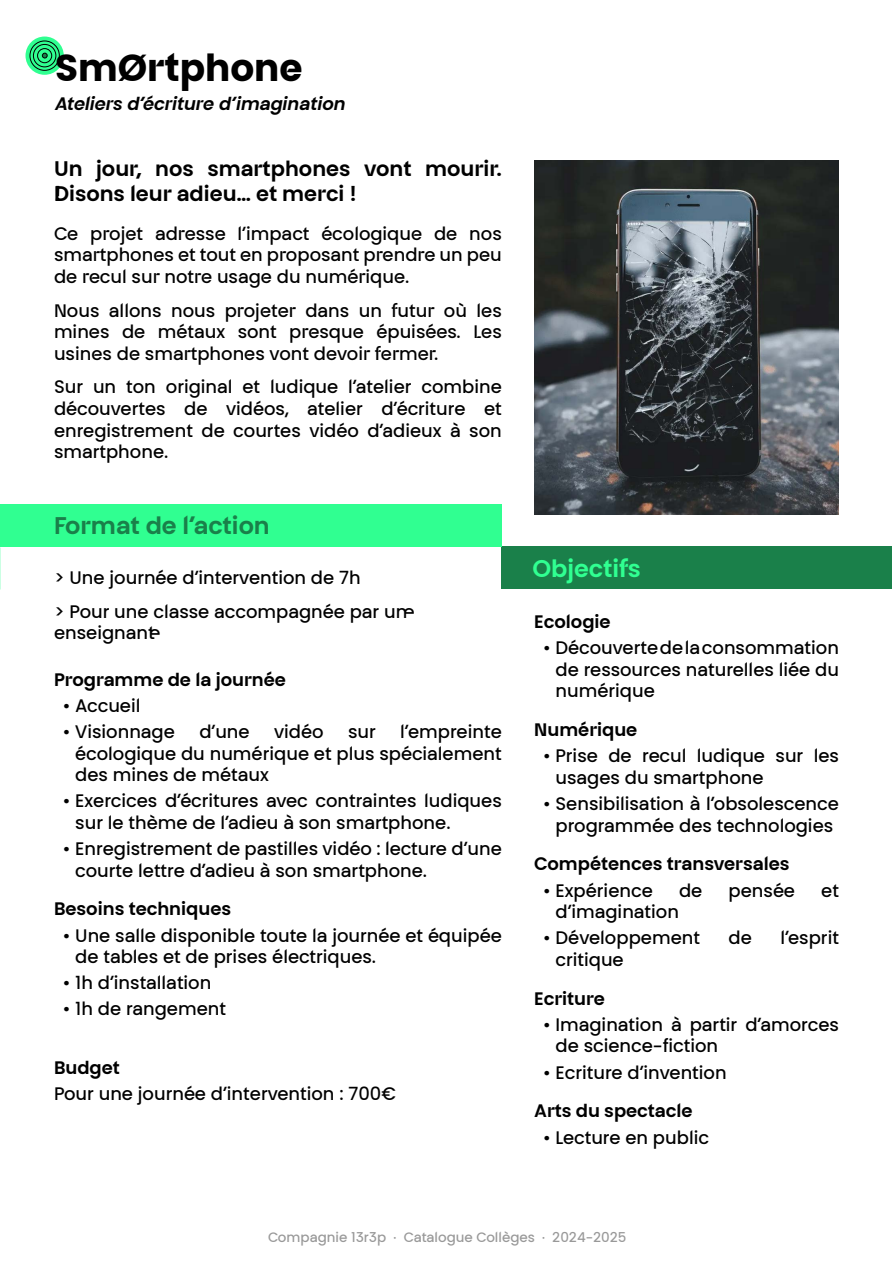
<style>
.page{position:relative;width:893px;height:1263px;background:#fff}
.page>*{position:absolute;margin:0;border:0;box-sizing:border-box;transform-origin:0 0}
.t1{font:700 37.5px "BBB Poppins TN Display";color:#000}
.t2{font:600 24px "BBB Poppins TN Display";color:#1a804a}
.t3{font:600 24px "BBB Poppins TN Display";color:#30ff91}
.t4{font:600 21px/25.2px "BBB Poppins TN Text";color:#000}
.t5{font:18px/21.6px "BBB Poppins TN Text";color:#000}
.t6{font:600 18px "BBB Poppins TN Display";color:#000}
.t7{font:italic 600 18px "BBB Poppins TN Display";color:#000}
.t8{font:13.5px "BBB Poppins TN Text";color:#999}
</style>
<div class="page">
<div style="left:502px;top:547px;width:390px;height:42px;background:#1a804a"></div>
<div style="left:0;top:504px;width:502px;height:43px;background:#30ff91"></div>
<svg style="left:26px;top:37px;width:38px;height:38px"></svg>
<svg style="left:30px;top:41px;width:29px;height:29px"></svg>
<div style="left:30px;top:41px;width:30px;height:30px;border:1px solid #000;border-radius:50%"></div>
<svg style="left:33px;top:44px;width:23px;height:23px"></svg>
<div style="left:33px;top:44px;width:23px;height:23px;border:1px solid #000;border-radius:50%"></div>
<div style="left:38px;top:49px;width:14px;height:14px;background:#30ff91;border-radius:50%"></div>
<div style="left:37px;top:48px;width:15px;height:15px;border:1px solid #000;border-radius:50%"></div>
<svg style="left:42px;top:53px;width:6px;height:6px"></svg>
<img style="left:534px;top:160px;width:305px;height:355px">
<h1 class="t1" style="left:55px;top:42px;width:249px">SmØrtphone</h1>
<p class="t7" style="left:55px;top:92px;width:292px">Ateliers d’écriture d’imagination</p>
<p class="t4" style="left:54px;top:156px;width:449px">Un jour, nos smartphones vont mourir.<br>Disons leur adieu... etmerci</p>
<p class="t4" style="left:54px;top:181px;width:5px">!</p>
<p class="t5" style="left:54px;top:223px;width:449px;text-align:justify">Ce projet adresse l’impact écologique de nos smartphones et tout en proposant prendre un peu de recul sur notre usage du numérique.</p>
<p class="t5" style="left:54px;top:299px;width:449px;text-align:justify">Nous allons nous projeter dans un futur où les mines de métaux sont presque épuisées. Les usines de smartphones vont devoir fermer.</p>
<p class="t5" style="left:54px;top:376px;width:449px;text-align:justify">Sur un ton original et ludique l’atelier combine découvertes de vidéos, atelier d’écriture et enregistrement de courtes vidéo d’adieux à son smartphone.</p>
<h2 class="t2" style="left:54px;top:510px;width:217px">Format de l’action</h2>
<p class="t5" style="left:54px;top:561px;width:362px;line-height:33.6px">&gt; Une journée d’intervention de 7h<br>&gt; Pour une classe accompagnée par un·e</p>
<p class="t5" style="left:54px;top:622px;width:108px">enseignant·e</p>
<p class="t6" style="left:54px;top:667px;width:233px">Programme de la journée</p>
<p class="t5" style="left:62px;top:694px;width:79px">• Accueil</p>
<p class="t5" style="left:62px;top:721px;width:114px">• Visionnage</p>
<p class="t5" style="left:199px;top:721px;width:52px">d’une</p>
<p class="t5" style="left:274px;top:721px;width:51px">vidéo</p>
<p class="t5" style="left:348px;top:721px;width:29px">sur</p>
<p class="t5" style="left:75px;top:721px;width:428px;text-align:justify;text-indent:325px">l’empreinte écologique du numérique et plus spécialement des mines de métaux</p>
<p class="t5" style="left:75px;top:790px;width:428px;text-indent:-13px">• Exercices d’écritures avec contraintes ludiques sur le thème de l’adieu à son smartphone.</p>
<p class="t5" style="left:75px;top:838px;width:428px;text-indent:-13px">• Enregistrement de pastilles vidéo : lecture d’une courte lettre d’adieu à son smartphone.</p>
<p class="t6" style="left:54px;top:897px;width:179px">Besoins techniques</p>
<p class="t5" style="left:75px;top:924px;width:428px;text-indent:-13px">• Une salle disponible toute la journée et équipée de tables et de prises électriques.</p>
<p class="t5" style="left:62px;top:972px;width:150px">• 1h d’installation</p>
<p class="t5" style="left:62px;top:998px;width:165px">• 1h de rangement</p>
<p class="t6" style="left:54px;top:1055px;width:67px">Budget</p>
<p class="t5" style="left:54px;top:1082px;width:343px">Pour une journée d’intervention : 700€</p>
<h2 class="t3" style="left:532px;top:552px;width:110px">Objectifs</h2>
<p class="t6" style="left:534px;top:610px;width:78px">Ecologie</p>
<p class="t5" style="left:555px;top:637px;width:285px;text-align:justify;text-indent:-13px">• Découverte de la consommation de ressources naturelles liée du numérique</p>
<p class="t6" style="left:534px;top:718px;width:105px">Numérique</p>
<p class="t5" style="left:555px;top:745px;width:285px;text-indent:-13px">• Prise de recul ludique sur les usages du smartphone</p>
<p class="t5" style="left:543px;top:793px;width:298px;text-align:center">• Sensibilisation à l’obsolescence programmée des technologies</p>
<p class="t6" style="left:534px;top:852px;width:257px">Compétences transversales</p>
<p class="t5" style="left:543px;top:879px;width:112px">• Expérience</p>
<p class="t5" style="left:679px;top:879px;width:25px">de</p>
<p class="t5" style="left:728px;top:879px;width:68px">pensée</p>
<p class="t5" style="left:821px;top:879px;width:19px">et</p>
<p class="t5" style="left:555px;top:901px;width:125px">d’imagination</p>
<p class="t5" style="left:543px;top:927px;width:159px">• Développement</p>
<p class="t5" style="left:728px;top:927px;width:25px">de</p>
<p class="t5" style="left:780px;top:927px;width:60px">l’esprit</p>
<p class="t5" style="left:555px;top:948px;width:70px">critique</p>
<p class="t6" style="left:534px;top:986px;width:72px">Ecriture</p>
<p class="t5" style="left:555px;top:1013px;width:285px;text-indent:-13px">• Imagination à partir d’amorces de science-fiction</p>
<p class="t5" style="left:543px;top:1061px;width:185px">• Ecriture d’invention</p>
<p class="t6" style="left:534px;top:1099px;width:160px">Arts du spectacle</p>
<p class="t5" style="left:543px;top:1126px;width:168px">• Lecture en public</p>
<p class="t8" style="left:268px;top:1229px;width:360px">Compagnie 13r3p · Catalogue Collèges · 2024-2025</p>
</div>
